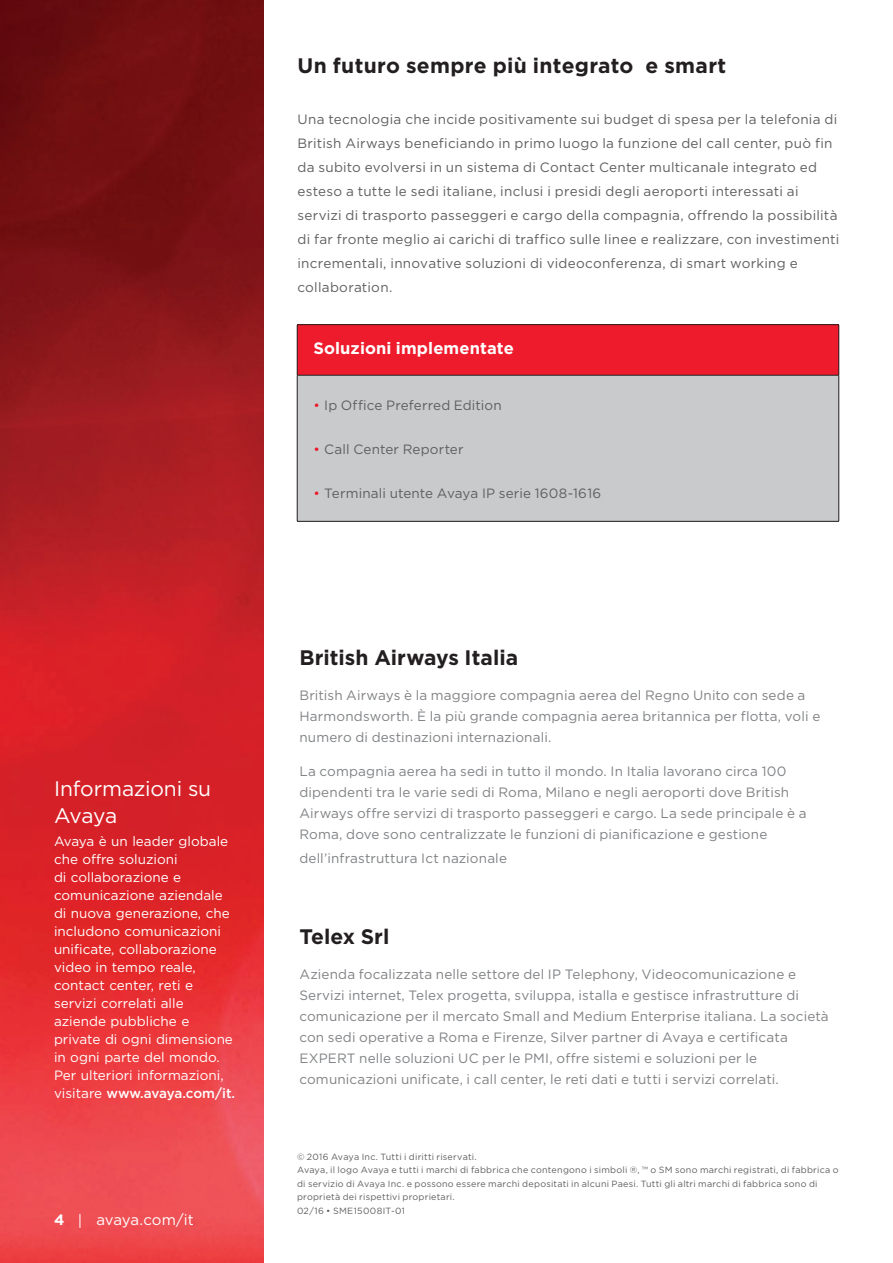
<style>
.page{position:relative;width:893px;height:1263px;background:#fff}
.page>*{position:absolute;margin:0;border:0;box-sizing:border-box;transform-origin:0 0}
.Body_Header{font:700 21px "Gotham";letter-spacing:.01em;color:#231f20}
.About_Head{font:700 21px "Gotham";color:#231f20}
.Boilerplate_Head{font:21px/27px "Gotham";letter-spacing:-.01em;color:#fff}
.Body_Subhead{font:700 16.5px "Gotham";letter-spacing:.005em;color:#fff}
.t1{font:15px "Gotham";letter-spacing:-.005em;color:#fff}
.Body_copy{font:13.5px/21px "Gotham";letter-spacing:.01em;color:#808285}
.Body_copy-2{font:13.5px/24px "Gotham";letter-spacing:.02em;color:#5f5f62}
.Boilerplate_Copy{font:13.5px/18px "Gotham";color:#fff}
.Legal{font:9px/13.5px "Gotham";letter-spacing:.025em;color:#5f5f62}
.s1{font-weight:500}
.s2{font-weight:700}
.s3{color:#ee1b2c}
</style>
<div class="page">
<img style="left:0;top:0;width:264px;height:1263px">
<div style="left:297px;top:325px;width:542px;height:50px;background:#ee1b2c"></div>
<div style="left:297px;top:375px;width:542px;height:146px;background:#c9cacc"></div>
<hr style="left:838px;top:325px;width:1px;height:50px;background:#231f20">
<hr style="left:297px;top:325px;width:1px;height:50px;background:#231f20">
<hr style="left:297px;top:324px;width:542px;height:1px;background:#231f20">
<hr style="left:297px;top:375px;width:542px;height:1px;background:#231f20">
<hr style="left:297px;top:375px;width:1px;height:146px;background:#231f20">
<hr style="left:838px;top:375px;width:1px;height:146px;background:#231f20">
<hr style="left:297px;top:521px;width:542px;height:1px;background:#231f20">
<p class="Boilerplate_Head" style="left:54px;top:774px;width:159px">Informazioni su<br>Avaya</p>
<p class="Boilerplate_Copy" style="left:54px;top:832px;width:183px">Avaya è un leader globale che offre soluzioni<br>di collaborazione e comunicazione aziendale di nuova generazione, che includono comunicazioni unificate, collaborazione video in tempo reale, contact center, reti e servizi correlati alle aziende pubbliche e private di ogni dimensione in ogni parte del mondo.<br>Per ulteriori informazioni, visitare <span class="s1">www.avaya.com/it.</span></p>
<p class="t1" style="left:54px;top:1211px;width:141px"><span class="s2">4</span> | avaya.com/it</p>
<p class="Body_Header" style="left:297px;top:54px;width:430px">Un futuro sempre più integrato e smart</p>
<p class="Body_copy-2" style="left:297px;top:107px;width:543px">Una tecnologia che incide positivamente sui budget di spesa per la telefonia di British Airways beneficiando in primo luogo la funzione del call center, può fin da subito evolversi in un sistema di Contact Center multicanale integrato ed esteso a tutte le sedi italiane, inclusi i presidi degli aeroporti interessati ai servizi di trasporto passeggeri e cargo della compagnia, offrendo la possibilità di far fronte meglio ai carichi di traffico sulle linee e realizzare, con investimenti incrementali, innovative soluzioni di videoconferenza, di smart working e collaboration.</p>
<p class="Body_Subhead" style="left:313px;top:339px;width:202px">Soluzioni implementate</p>
<p class="Body_copy-2" style="left:313px;top:392px;width:190px"><span class="s3">•</span> Ip Office Preferred Edition</p>
<p class="Body_copy-2" style="left:313px;top:437px;width:152px"><span class="s3">•</span> Call Center Reporter</p>
<p class="Body_copy-2" style="left:313px;top:481px;width:289px"><span class="s3">•</span> Terminali utente Avaya IP serie 1608-1616</p>
<p class="About_Head" style="left:299px;top:646px;width:220px">British Airways Italia</p>
<p class="Body_copy" style="left:299px;top:684px;width:522px">British Airways è la maggiore compagnia aerea del Regno Unito con sede a<br>Harmondsworth. È la più grande compagnia aerea britannica per flotta, voli e numero di destinazioni internazionali.</p>
<p class="Body_copy" style="left:299px;top:761px;width:509px">La compagnia aerea ha sedi in tutto il mondo. In Italia lavorano circa 100 dipendenti tra le varie sedi di Roma, Milano e negli aeroporti dove British Airways offre servizi di trasporto passeggeri e cargo. La sede principale è a Roma, dove sono centralizzate le funzioni di pianificazione e gestione</p>
<p class="Body_copy" style="left:299px;top:848px;width:209px">dell’infrastruttura Ict nazionale</p>
<p class="About_Head" style="left:299px;top:925px;width:91px">Telex Srl</p>
<p class="Body_copy" style="left:299px;top:963px;width:531px">Azienda focalizzata nelle settore del IP Telephony, Videocomunicazione e Servizi internet, Telex progetta, sviluppa, istalla e gestisce infrastrutture di comunicazione per il mercato Small and Medium Enterprise italiana. La società con sedi operative a Roma e Firenze, Silver partner di Avaya e certificata EXPERT nelle soluzioni UC per le PMI, offre sistemi e soluzioni per le comunicazioni unificate, i call center, le reti dati e tutti i servizi correlati.</p>
<p class="Legal" style="left:297px;top:1150px;width:181px">© 2016 Avaya Inc. Tutti i diritti riservati.</p>
<p class="Legal" style="left:297px;top:1163px;width:543px">Avaya, il logo Avaya e tutti i marchi di fabbrica che contengono i simboli ®, ™ o SM sono marchi registrati, di fabbrica o di servizio di Avaya Inc. e possono essere marchi depositati in alcuni Paesi. Tutti gli altri marchi di fabbrica sono di proprietà dei rispettivi proprietari.</p>
<p class="Legal" style="left:297px;top:1204px;width:109px">02/16 • SME15008IT-01</p>
</div>
